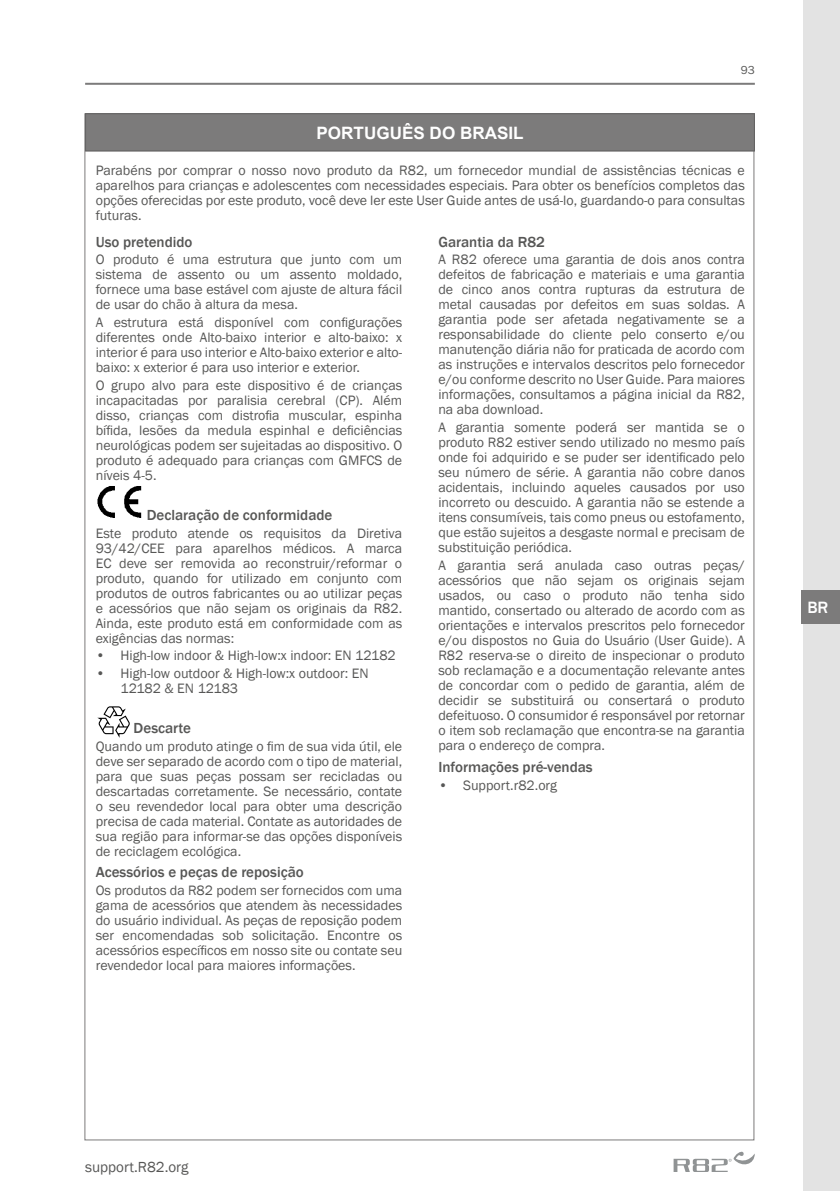
<style>
.page{position:relative;width:840px;height:1191px;background:#fff}
.page>*{position:absolute;margin:0;border:0;box-sizing:border-box;transform-origin:0 0}
.t1{font:700 17px "Arial";color:#fff}
.t2{font:500 16.8px "Franklin Gothic";color:#fff}
.t3{font:500 15px "Franklin Gothic";color:#575756}
.t4{font:15px "Franklin Gothic";color:#575756}
.t5{font:14px/15px "Franklin Gothic";color:#575756;text-align:justify}
.t6{font:12px "Franklin Gothic URW Boo";color:#575756}
</style>
<div class="page">
<hr style="left:85px;top:83px;width:669px;height:2px;background:#7c7b7b">
<svg style="left:673px;top:1151px;width:81px;height:21px"></svg>
<div style="left:802px;top:0;width:37px;height:1191px;background:#e3e3e3"></div>
<div style="left:85px;top:114px;width:669px;height:37px;background:#7c7b7b"></div>
<div style="left:85px;top:113px;width:669px;height:38px;border:1px solid #646363"></div>
<img style="left:97px;top:486px;width:45px;height:31px">
<svg style="left:97px;top:706px;width:33px;height:31px"></svg>
<div style="left:801px;top:590px;width:38px;height:34px;background:#7c7b7b"></div>
<p class="t6" style="left:740px;top:62px;width:16px">93</p>
<p class="t1" style="left:316px;top:121px;width:208px">PORTUGUÊS DO BRASIL</p>
<p class="t5" style="left:96px;top:163px;width:650px">Parabéns por comprar o nosso novo produto da R82, um fornecedor mundial de assistências técnicas e aparelhos para crianças e adolescentes com necessidades especiais. Para obter os benefícios completos das opções oferecidas por este produto, você deve ler este User Guide antes de usá-lo, guardando-o para consultas futuras.</p>
<p class="t3" style="left:96px;top:232px;width:98px">Uso pretendido</p>
<p class="t5" style="left:96px;top:252px;width:308px">O produto é uma estrutura que junto com um sistema de assento ou um assento moldado, fornece uma base estável com ajuste de altura fácil de usar do chão à altura da mesa.</p>
<p class="t5" style="left:96px;top:315px;width:308px">A estrutura está disponível com configurações diferentes onde Alto-baixo interior e alto-baixo: x interior é para uso interior e Alto-baixo exterior e alto&shy;baixo: x exterior é para uso interior e exterior.</p>
<p class="t5" style="left:96px;top:378px;width:308px">O grupo alvo para este dispositivo é de crianças incapacitadas por paralisia cerebral (CP). Além disso, crianças com distrofia muscular, espinha bífida, lesões da medula espinhal e deficiências neurológicas podem ser sujeitadas ao dispositivo. O produto é adequado para crianças com GMFCS de níveis 4-5.</p>
<p class="t3" style="left:147px;top:505px;width:187px">Declaração de conformidade</p>
<p class="t5" style="left:96px;top:525px;width:308px">Este produto atende os requisitos da Diretiva 93/42/CEE para aparelhos médicos. A marca EC deve ser removida ao reconstruir/reformar o produto, quando for utilizado em conjunto com produtos de outros fabricantes ou ao utilizar peças e acessórios que não sejam os originais da R82.<br>Ainda, este produto está em conformidade com as exigências das normas:</p>
<p class="t5" style="left:96px;top:648px;width:301px">• High-low indoor &amp; High-low:x indoor: EN 12182</p>
<p class="t5" style="left:120px;top:666px;width:249px;text-indent:-25px">• High-low outdoor &amp; High-low:x outdoor: EN<br>12182 &amp; EN 12183</p>
<p class="t3" style="left:133px;top:718px;width:59px">Descarte</p>
<p class="t5" style="left:96px;top:738px;width:308px">Quando um produto atinge o fim de sua vida útil, ele deve ser separado de acordo com o tipo de material, para que suas peças possam ser recicladas ou descartadas corretamente. Se necessário, contate o seu revendedor local para obter uma descrição precisa de cada material. Contate as autoridades de sua região para informar-se das opções disponíveis de reciclagem ecológica.</p>
<p class="t3" style="left:96px;top:863px;width:209px">Acessórios e peças de reposição</p>
<p class="t5" style="left:96px;top:883px;width:308px">Os produtos da R82 podem ser fornecidos com uma gama de acessórios que atendem às necessidades do usuário individual. As peças de reposição podem ser encomendadas sob solicitação. Encontre os acessórios específicos em nosso site ou contate seu revendedor local para maiores informações.</p>
<p class="t3" style="left:438px;top:232px;width:108px">Garantia da R82</p>
<p class="t5" style="left:438px;top:252px;width:308px">A R82 oferece uma garantia de dois anos contra defeitos de fabricação e materiais e uma garantia de cinco anos contra rupturas da estrutura de metal causadas por defeitos em suas soldas. A garantia pode ser afetada negativamente se a responsabilidade do cliente pelo conserto e/ou manutenção diária não for praticada de acordo com as instruções e intervalos descritos pelo fornecedor e/ou conforme descrito no User Guide. Para maiores informações, consultamos a página inicial da R82, na aba download.</p>
<p class="t5" style="left:438px;top:420px;width:308px">A garantia somente poderá ser mantida se o produto R82 estiver sendo utilizado no mesmo país onde foi adquirido e se puder ser identificado pelo seu número de série. A garantia não cobre danos acidentais, incluindo aqueles causados por uso incorreto ou descuido. A garantia não se estende a itens consumíveis, tais como pneus ou estofamento, que estão sujeitos a desgaste normal e precisam de substituição periódica.</p>
<p class="t5" style="left:438px;top:558px;width:308px">A garantia será anulada caso outras peças/ acessórios que não sejam os originais sejam usados, ou caso o produto não tenha sido mantido, consertado ou alterado de acordo com as orientações e intervalos prescritos pelo fornecedor e/ou dispostos no Guia do Usuário (User Guide). A R82 reserva-se o direito de inspecionar o produto sob reclamação e a documentação relevante antes de concordar com o pedido de garantia, além de decidir se substituirá ou consertará o produto defeituoso. O consumidor é responsável por retornar o item sob reclamação que encontra-se na garantia para o endereço de compra.</p>
<p class="t3" style="left:438px;top:757px;width:156px">Informações pré-vendas</p>
<p class="t5" style="left:438px;top:778px;width:120px">• Support.r82.org</p>
<p class="t2" style="left:807px;top:597px;width:23px">BR</p>
<p class="t4" style="left:85px;top:1157px;width:105px">support.R82.org</p>
</div>
